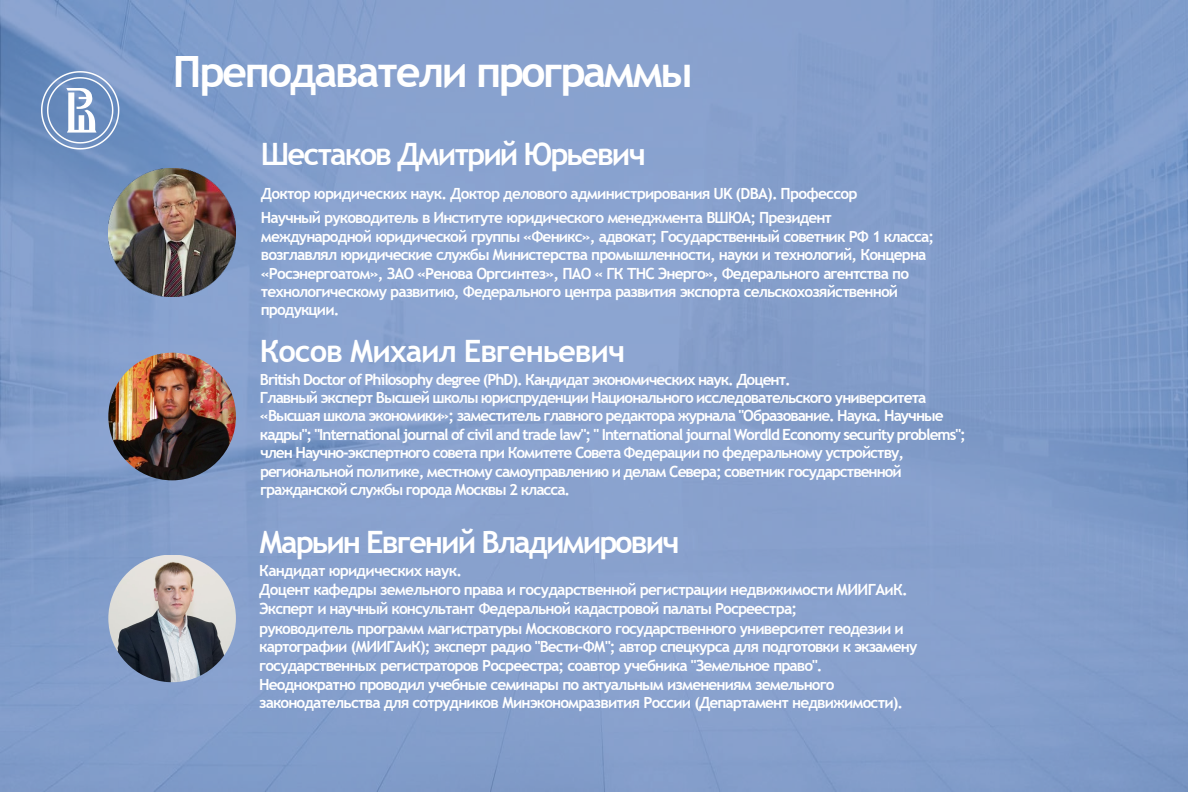
<style>
.page{position:relative;width:1188px;height:792px;background:#fff}
.page>*{position:absolute;margin:0;border:0;box-sizing:border-box;transform-origin:0 0}
.t1{font:700 43.12px "Trebuchet MS";letter-spacing:-.055em;color:#fff}
.t2{font:700 30.75px "Trebuchet MS";letter-spacing:-.065em;color:#fff}
.t3{font:700 30.75px "Trebuchet MS";letter-spacing:-.035em;color:#fff}
.t4{font:700 15.38px/18.5px "Trebuchet MS";letter-spacing:-.06em;color:#fff}
</style>
<div class="page">
<div style="left:0;top:0;width:1187px;height:792px;background:#426ab3;opacity:.6"></div>
<svg style="left:41px;top:71px;width:78px;height:78px;background:#8aa5cc"></svg>
<img style="left:109px;top:168px;width:127px;height:128px">
<img style="left:108px;top:353px;width:128px;height:127px;border-radius:64px">
<img style="left:108px;top:555px;width:128px;height:127px">
<h1 class="t1" style="left:173px;top:44px;width:521px">Преподаватели программы</h1>
<p class="t2" style="left:261px;top:135px;width:386px">Шестаков Дмитрий Юрьевич</p>
<p class="t4" style="left:261px;top:185px;width:598px">Доктор юридических наук. Доктор делового администрирования UK (DBA). Профессор</p>
<p class="t4" style="left:261px;top:208px;width:674px">Научный руководитель в Институте юридического менеджмента ВШЮА; Президент международной юридической группы «Феникс», адвокат; Государственный советник РФ 1 класса; возглавлял юридические службы Министерства промышленности, науки и технологий, Концерна «Росэнергоатом», ЗАО «Ренова Оргсинтез», ПАО « ГК ТНС Энерго», Федерального агентства по технологическому развитию, Федерального центра развития экспорта сельскохозяйственной продукции.</p>
<p class="t3" style="left:260px;top:331px;width:367px">Косов Михаил Евгеньевич</p>
<p class="t4" style="left:260px;top:370px;width:707px">British Doctor of Philosophy degree (PhD). Кандидат экономических наук. Доцент.<br>Главный эксперт Высшей школы юриспруденции Национального исследовательского университета «Высшая школа экономики»; заместитель главного редактора журнала "Образование. Наука. Научные кадры"; "International journal of civil and trade law"; " International journal Wordld Economy security problems"; член Научно-экспертного совета при Комитете Совета Федерации по федеральному устройству, региональной политике, местному самоуправлению и делам Севера; советник государственной гражданской службы города Москвы 2 класса.</p>
<p class="t2" style="left:259px;top:523px;width:422px">Марьин Евгений Владимирович</p>
<p class="t4" style="left:259px;top:561px;width:204px">Кандидат юридических наук.</p>
<p class="t4" style="left:259px;top:580px;width:650px">Доцент кафедры земельного права и государственной регистрации недвижимости МИИГАиК.</p>
<p class="t4" style="left:259px;top:599px;width:539px">Эксперт и научный консультант Федеральной кадастровой палаты Росреестра;</p>
<p class="t4" style="left:259px;top:619px;width:659px">руководитель программ магистратуры Московского государственного университет геодезии и картографии (МИИГАиК); эксперт радио "Вести-ФМ"; автор спецкурса для подготовки к экзамену государственных регистраторов Росреестра; соавтор учебника "Земельное право".</p>
<p class="t4" style="left:259px;top:675px;width:645px">Неоднократно проводил учебные семинары по актуальным изменениям земельного законодательства для сотрудников Минэкономразвития России (Департамент недвижимости).</p>
</div>
